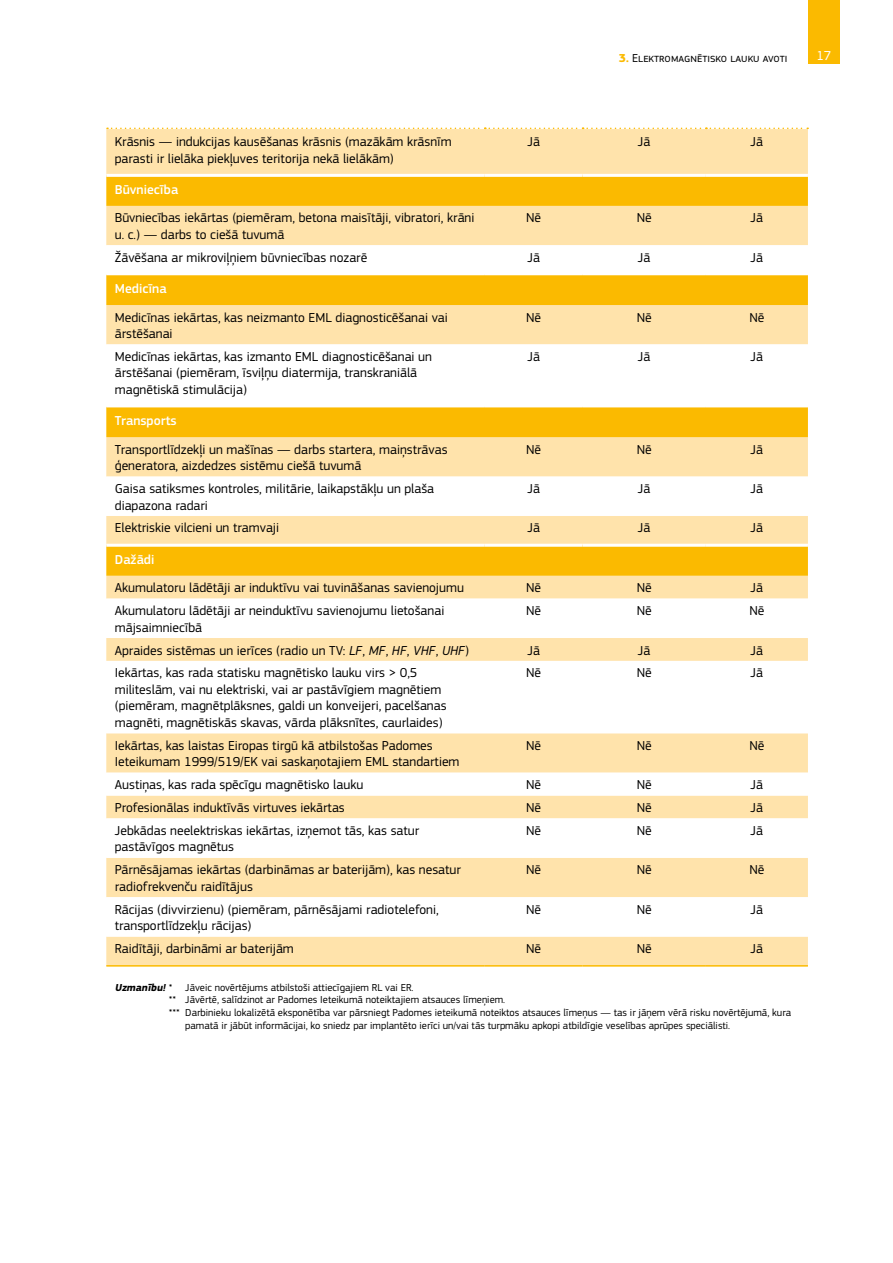
<style>
.page{position:relative;width:893px;height:1263px;background:#fff}
.page>*{position:absolute;margin:0;border:0;box-sizing:border-box;transform-origin:0 0}
.t1{font:13.5px/16.5px "EC Square Sans Pro";color:#000}
.t2{font:500 13.5px "EC Square Sans Pro";color:#fff}
.t3{font:13.5px "EC Square Sans Pro";color:#fff}
.t4{font:12px "EC Square Sans Pro";color:#000}
.t5{font:10.5px "EC Square Sans Pro";color:#000}
.s1{font-weight:700;color:#fbba00}
.s2{font-style:italic}
.s3{font-weight:700;font-style:italic}
</style>
<div class="page">
<div style="left:808px;top:0;width:32px;height:64px;background:#fbba00"></div>
<div style="left:106px;top:128px;width:702px;height:837px;background:#ffe3ab"></div>
<svg style="left:106px;top:177px;width:702px;height:68px;background:#fdd162"></svg>
<svg style="left:106px;top:245px;width:702px;height:691px"></svg>
<hr style="left:106px;top:965px;width:379px;height:1px;background:#fbba00">
<hr style="left:485px;top:965px;width:98px;height:1px;background:#fbba00">
<hr style="left:583px;top:965px;width:123px;height:1px;background:#fbba00">
<hr style="left:706px;top:965px;width:102px;height:1px;background:#fbba00">
<hr style="left:106px;top:544px;width:379px;height:3px;background:#fff">
<hr style="left:485px;top:544px;width:98px;height:3px;background:#fff">
<hr style="left:583px;top:544px;width:123px;height:3px;background:#fff">
<hr style="left:706px;top:544px;width:102px;height:3px;background:#fff">
<hr style="left:106px;top:174px;width:379px;height:3px;background:#fff">
<hr style="left:485px;top:174px;width:98px;height:3px;background:#fff">
<hr style="left:583px;top:174px;width:123px;height:3px;background:#fff">
<hr style="left:706px;top:174px;width:102px;height:3px;background:#fff">
<hr style="left:106px;top:274px;width:379px;height:1px;background:#fff">
<hr style="left:485px;top:274px;width:98px;height:1px;background:#fff">
<hr style="left:583px;top:274px;width:123px;height:1px;background:#fff">
<hr style="left:706px;top:274px;width:102px;height:1px;background:#fff">
<hr style="left:106px;top:406px;width:379px;height:1px;background:#fff">
<hr style="left:485px;top:406px;width:98px;height:1px;background:#fff">
<hr style="left:583px;top:406px;width:123px;height:1px;background:#fff">
<hr style="left:706px;top:406px;width:102px;height:1px;background:#fff">
<svg style="left:107px;top:128px;width:701px;height:1px"></svg>
<p class="t4" style="left:619px;top:51px;width:170px"><span class="s1">3.</span> Elektromagnētisko lauku avoti</p>
<p class="t3" style="left:816px;top:47px;width:17px">17</p>
<p class="t1" style="left:115px;top:133px;width:338px">Krāsnis — indukcijas kausēšanas krāsnis (mazākām krāsnīm parasti ir lielāka piekļuves teritorija nekā lielākām)</p>
<p class="t1" style="left:527px;top:133px;width:14px">Jā</p>
<p class="t1" style="left:638px;top:133px;width:14px">Jā</p>
<p class="t1" style="left:751px;top:133px;width:14px">Jā</p>
<p class="t2" style="left:115px;top:182px;width:65px">Būvniecība</p>
<p class="t1" style="left:115px;top:210px;width:361px">Būvniecības iekārtas (piemēram, betona maisītāji, vibratori, krāni u. c.) — darbs to ciešā tuvumā</p>
<p class="t1" style="left:526px;top:210px;width:17px">Nē</p>
<p class="t1" style="left:637px;top:210px;width:17px">Nē</p>
<p class="t1" style="left:751px;top:210px;width:14px">Jā</p>
<p class="t1" style="left:115px;top:249px;width:254px">Žāvēšana ar mikroviļņiem būvniecības nozarē</p>
<p class="t1" style="left:527px;top:249px;width:14px">Jā</p>
<p class="t1" style="left:638px;top:249px;width:14px">Jā</p>
<p class="t1" style="left:751px;top:249px;width:14px">Jā</p>
<p class="t2" style="left:115px;top:281px;width:53px">Medicīna</p>
<p class="t1" style="left:115px;top:309px;width:335px">Medicīnas iekārtas, kas neizmanto EML diagnosticēšanai vai ārstēšanai</p>
<p class="t1" style="left:526px;top:309px;width:17px">Nē</p>
<p class="t1" style="left:637px;top:309px;width:17px">Nē</p>
<p class="t1" style="left:749px;top:309px;width:17px">Nē</p>
<p class="t1" style="left:115px;top:348px;width:319px">Medicīnas iekārtas, kas izmanto EML diagnosticēšanai un ārstēšanai (piemēram, īsviļņu diatermija, transkraniālā magnētiskā stimulācija)</p>
<p class="t1" style="left:527px;top:348px;width:14px">Jā</p>
<p class="t1" style="left:638px;top:348px;width:14px">Jā</p>
<p class="t1" style="left:751px;top:348px;width:14px">Jā</p>
<p class="t2" style="left:115px;top:413px;width:63px">Transports</p>
<p class="t1" style="left:115px;top:441px;width:334px">Transportlīdzekļi un mašīnas — darbs startera, maiņstrāvas ģeneratora, aizdedzes sistēmu ciešā tuvumā</p>
<p class="t1" style="left:526px;top:441px;width:17px">Nē</p>
<p class="t1" style="left:637px;top:441px;width:17px">Nē</p>
<p class="t1" style="left:751px;top:441px;width:14px">Jā</p>
<p class="t1" style="left:115px;top:480px;width:321px">Gaisa satiksmes kontroles, militārie, laikapstākļu un plaša diapazona radari</p>
<p class="t1" style="left:527px;top:480px;width:14px">Jā</p>
<p class="t1" style="left:638px;top:480px;width:14px">Jā</p>
<p class="t1" style="left:751px;top:480px;width:14px">Jā</p>
<p class="t1" style="left:115px;top:520px;width:166px">Elektriskie vilcieni un tramvaji</p>
<p class="t1" style="left:527px;top:520px;width:14px">Jā</p>
<p class="t1" style="left:638px;top:520px;width:14px">Jā</p>
<p class="t1" style="left:751px;top:520px;width:14px">Jā</p>
<p class="t2" style="left:115px;top:551px;width:41px">Dažādi</p>
<p class="t1" style="left:115px;top:580px;width:351px">Akumulatoru lādētāji ar induktīvu vai tuvināšanas savienojumu</p>
<p class="t1" style="left:526px;top:580px;width:17px">Nē</p>
<p class="t1" style="left:637px;top:580px;width:17px">Nē</p>
<p class="t1" style="left:751px;top:580px;width:14px">Jā</p>
<p class="t1" style="left:115px;top:602px;width:331px">Akumulatoru lādētāji ar neinduktīvu savienojumu lietošanai mājsaimniecībā</p>
<p class="t1" style="left:526px;top:602px;width:17px">Nē</p>
<p class="t1" style="left:637px;top:602px;width:17px">Nē</p>
<p class="t1" style="left:749px;top:602px;width:17px">Nē</p>
<p class="t1" style="left:115px;top:642px;width:356px">Apraides sistēmas un ierīces (radio un TV: <span class="s2">LF</span>, <span class="s2">MF</span>, <span class="s2">HF</span>, <span class="s2">VHF</span>, <span class="s2">UHF</span>)</p>
<p class="t1" style="left:527px;top:642px;width:14px">Jā</p>
<p class="t1" style="left:638px;top:642px;width:14px">Jā</p>
<p class="t1" style="left:751px;top:642px;width:14px">Jā</p>
<p class="t1" style="left:115px;top:665px;width:333px">Iekārtas, kas rada statisku magnētisko lauku virs &gt; 0,5 militeslām, vai nu elektriski, vai ar pastāvīgiem magnētiem (piemēram, magnētplāksnes, galdi un konveijeri, pacelšanas magnēti, magnētiskās skavas, vārda plāksnītes, caurlaides)</p>
<p class="t1" style="left:526px;top:665px;width:17px">Nē</p>
<p class="t1" style="left:637px;top:665px;width:17px">Nē</p>
<p class="t1" style="left:751px;top:665px;width:14px">Jā</p>
<p class="t1" style="left:115px;top:737px;width:346px">Iekārtas, kas laistas Eiropas tirgū kā atbilstošas Padomes<br>Ieteikumam 1999/519/EK vai saskaņotajiem EML standartiem</p>
<p class="t1" style="left:526px;top:737px;width:17px">Nē</p>
<p class="t1" style="left:637px;top:737px;width:17px">Nē</p>
<p class="t1" style="left:749px;top:737px;width:17px">Nē</p>
<p class="t1" style="left:115px;top:776px;width:250px">Austiņas, kas rada spēcīgu magnētisko lauku</p>
<p class="t1" style="left:526px;top:776px;width:17px">Nē</p>
<p class="t1" style="left:637px;top:776px;width:17px">Nē</p>
<p class="t1" style="left:751px;top:776px;width:14px">Jā</p>
<p class="t1" style="left:115px;top:799px;width:231px">Profesionālas induktīvās virtuves iekārtas</p>
<p class="t1" style="left:526px;top:799px;width:17px">Nē</p>
<p class="t1" style="left:637px;top:799px;width:17px">Nē</p>
<p class="t1" style="left:751px;top:799px;width:14px">Jā</p>
<p class="t1" style="left:115px;top:822px;width:306px">Jebkādas neelektriskas iekārtas, izņemot tās, kas satur pastāvīgos magnētus</p>
<p class="t1" style="left:526px;top:822px;width:17px">Nē</p>
<p class="t1" style="left:637px;top:822px;width:17px">Nē</p>
<p class="t1" style="left:751px;top:822px;width:14px">Jā</p>
<p class="t1" style="left:115px;top:862px;width:348px">Pārnēsājamas iekārtas (darbināmas ar baterijām), kas nesatur radiofrekvenču raidītājus</p>
<p class="t1" style="left:526px;top:862px;width:17px">Nē</p>
<p class="t1" style="left:637px;top:862px;width:17px">Nē</p>
<p class="t1" style="left:749px;top:862px;width:17px">Nē</p>
<p class="t1" style="left:115px;top:901px;width:325px">Rācijas (divvirzienu) (piemēram, pārnēsājami radiotelefoni, transportlīdzekļu rācijas)</p>
<p class="t1" style="left:526px;top:901px;width:17px">Nē</p>
<p class="t1" style="left:637px;top:901px;width:17px">Nē</p>
<p class="t1" style="left:751px;top:901px;width:14px">Jā</p>
<p class="t1" style="left:115px;top:940px;width:181px">Raidītāji, darbināmi ar baterijām</p>
<p class="t1" style="left:526px;top:940px;width:17px">Nē</p>
<p class="t1" style="left:637px;top:940px;width:17px">Nē</p>
<p class="t1" style="left:751px;top:940px;width:14px">Jā</p>
<p class="t5" style="left:115px;top:981px;width:300px"><span class="s3">Uzmanību!</span>* Jāveic novērtējums atbilstoši attiecīgajiem RL vai ER.</p>
<p class="t5" style="left:169px;top:994px;width:338px">** Jāvērtē, salīdzinot ar Padomes Ieteikumā noteiktajiem atsauces līmeņiem.</p>
<p class="t5" style="left:169px;top:1006px;width:624px">*** Darbinieku lokalizētā eksponētība var pārsniegt Padomes ieteikumā noteiktos atsauces līmeņus — tas ir jāņem vērā risku novērtējumā, kura</p>
<p class="t5" style="left:185px;top:1019px;width:546px">pamatā ir jābūt informācijai, ko sniedz par implantēto ierīci un/vai tās turpmāku apkopi atbildīgie veselības aprūpes speciālisti.</p>
</div>
